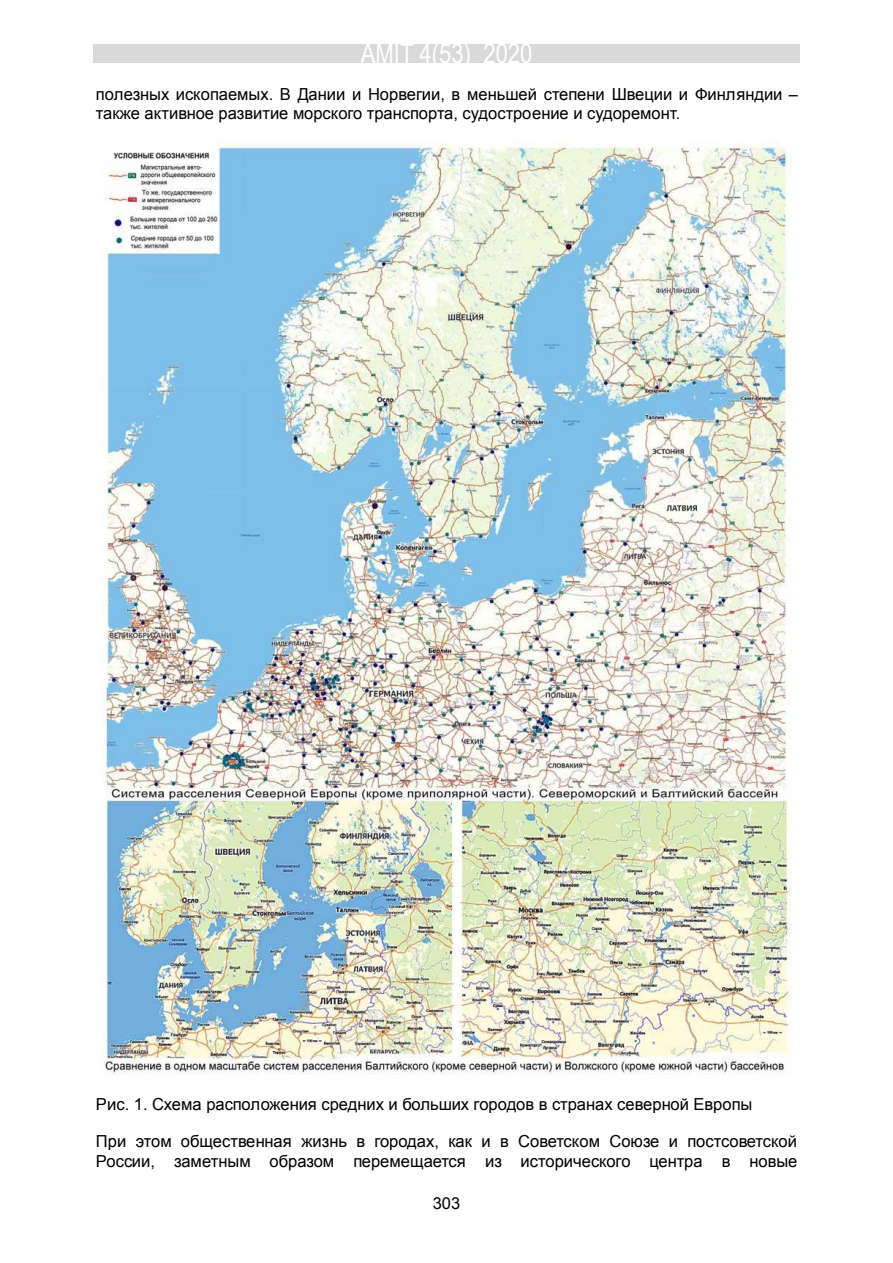
<style>
.page{position:relative;width:893px;height:1263px;background:#fff}
.page>*{position:absolute;margin:0;border:0;box-sizing:border-box;transform-origin:0 0}
.t1{font:27px "Arial Narrow";color:#fff}
.t2{font:16.5px/19px "Arial";color:#000}
.t3{font:16.5px "Arial";color:#000}
</style>
<div class="page">
<div style="left:93px;top:44px;width:707px;height:19px;background:#d9d9d9"></div>
<img style="left:101px;top:142px;width:691px;height:933px">
<h1 class="t1" style="left:361px;top:34px;width:173px">AMIT 4(53) 2020</h1>
<p class="t2" style="left:96px;top:85px;width:704px">полезных ископаемых. В Дании и Норвегии, в меньшей степени Швеции и Финляндии – также активное развитие морского транспорта, судостроение и судоремонт.</p>
<p class="t2" style="left:96px;top:1094px;width:658px">Рис. 1. Схема расположения средних и больших городов в странах северной Европы</p>
<p class="t2" style="left:96px;top:1132px;width:703px">При этом общественная жизнь в городах, как и в Советском Союзе и постсоветской<br>России, заметным образом перемещается из исторического центра в новые</p>
<p class="t3" style="left:433px;top:1192px;width:29px">303</p>
</div>
